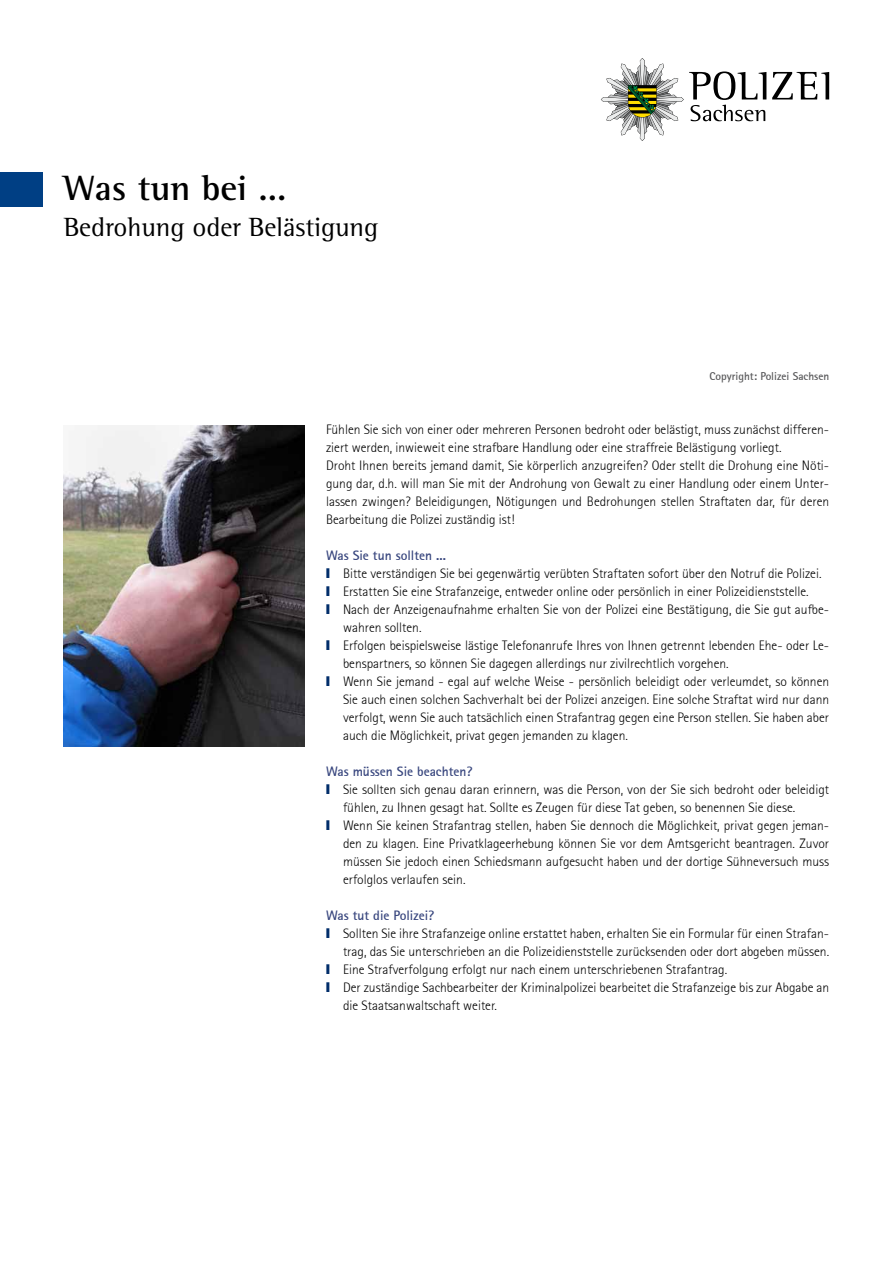
<style>
.page{position:relative;width:893px;height:1263px;background:#fff}
.page>*{position:absolute;margin:0;border:0;box-sizing:border-box;transform-origin:0 0}
.t1{font:700 36px "Rotis Semi Serif Pro";color:#000}
.t2{font:27px "Rotis Semi Serif Pro";color:#000}
.t3{font:300 13.5px/18px "Rotis Sans Serif";color:#000}
.t4{font:700 13.5px "Rotis Sans Serif";color:#38467e}
.t5{font:700 11.25px "Rotis Sans Serif";color:#58585a}
.s1{font-family:"Arial Unicode MS";font-weight:400;color:#002d6a}
</style>
<div class="page">
<div style="left:0;top:173px;width:43px;height:34px;background:#003f84"></div>
<svg style="left:601px;top:58px;width:228px;height:83px"></svg>
<img style="left:64px;top:425px;width:241px;height:321px">
<h1 class="t1" style="left:64px;top:166px;width:224px">Was tun bei ...</h1>
<h2 class="t2" style="left:64px;top:211px;width:316px">Bedrohung oder Belästigung</h2>
<p class="t5" style="left:709px;top:369px;width:121px">Copyright: Polizei Sachsen</p>
<p class="t3" style="left:326px;top:421px;width:505px">Fühlen Sie sich von einer oder mehreren Personen bedroht oder belästigt, muss zunächst differen&shy;ziert werden, inwieweit eine strafbare Handlung oder eine straffreie Belästigung vorliegt.<br>Droht Ihnen bereits jemand damit, Sie körperlich anzugreifen? Oder stellt die Drohung eine Nöti&shy;gung dar, d.h. will man Sie mit der Androhung von Gewalt zu einer Handlung oder einem Unter&shy;lassen zwingen? Beleidigungen, Nötigungen und Bedrohungen stellen Straftaten dar, für deren Bearbeitung die Polizei zuständig ist!</p>
<p class="t4" style="left:326px;top:547px;width:121px">Was Sie tun sollten ...</p>
<p class="t3" style="left:326px;top:565px;width:497px"><span class="s1">❙</span> Bitte verständigen Sie bei gegenwärtig verübten Straftaten sofort über den Notruf die Polizei.</p>
<p class="t3" style="left:326px;top:583px;width:484px"><span class="s1">❙</span> Erstatten Sie eine Strafanzeige, entweder online oder persönlich in einer Polizeidienststelle.</p>
<p class="t3" style="left:326px;top:601px;width:505px"><span class="s1">❙</span> Nach der Anzeigenaufnahme erhalten Sie von der Polizei eine Bestätigung, die Sie gut aufbe-</p>
<p class="t3" style="left:343px;top:619px;width:80px">wahren sollten.</p>
<p class="t3" style="left:326px;top:637px;width:505px"><span class="s1">❙</span> Erfolgen beispielsweise lästige Telefonanrufe Ihres von Ihnen getrennt lebenden Ehe- oder Le-</p>
<p class="t3" style="left:343px;top:655px;width:387px">benspartners, so können Sie dagegen allerdings nur zivilrechtlich vorgehen.</p>
<p class="t3" style="left:326px;top:673px;width:505px"><span class="s1">❙</span> Wenn Sie jemand - egal auf welche Weise - persönlich beleidigt oder verleumdet, so können</p>
<p class="t3" style="left:343px;top:691px;width:488px">Sie auch einen solchen Sachverhalt bei der Polizei anzeigen. Eine solche Straftat wird nur dann</p>
<p class="t3" style="left:343px;top:709px;width:488px">verfolgt, wenn Sie auch tatsächlich einen Strafantrag gegen eine Person stellen. Sie haben aber</p>
<p class="t3" style="left:343px;top:727px;width:286px">auch die Möglichkeit, privat gegen jemanden zu klagen.</p>
<p class="t4" style="left:326px;top:763px;width:148px">Was müssen Sie beachten?</p>
<p class="t3" style="left:326px;top:781px;width:505px"><span class="s1">❙</span> Sie sollten sich genau daran erinnern, was die Person, von der Sie sich bedroht oder beleidigt</p>
<p class="t3" style="left:343px;top:799px;width:454px">fühlen, zu Ihnen gesagt hat. Sollte es Zeugen für diese Tat geben, so benennen Sie diese.</p>
<p class="t3" style="left:326px;top:817px;width:505px"><span class="s1">❙</span> Wenn Sie keinen Strafantrag stellen, haben Sie dennoch die Möglichkeit, privat gegen jeman-</p>
<p class="t3" style="left:343px;top:835px;width:488px">den zu klagen. Eine Privatklageerhebung können Sie vor dem Amtsgericht beantragen. Zuvor</p>
<p class="t3" style="left:343px;top:853px;width:488px">müssen Sie jedoch einen Schiedsmann aufgesucht haben und der dortige Sühneversuch muss</p>
<p class="t3" style="left:343px;top:871px;width:124px">erfolglos verlaufen sein.</p>
<p class="t4" style="left:326px;top:907px;width:110px">Was tut die Polizei?</p>
<p class="t3" style="left:326px;top:925px;width:505px"><span class="s1">❙</span> Sollten Sie ihre Strafanzeige online erstattet haben, erhalten Sie ein Formular für einen Strafan-</p>
<p class="t3" style="left:343px;top:943px;width:488px">trag, das Sie unterschrieben an die Polizeidienststelle zurücksenden oder dort abgeben müssen.</p>
<p class="t3" style="left:326px;top:961px;width:403px"><span class="s1">❙</span> Eine Strafverfolgung erfolgt nur nach einem unterschriebenen Strafantrag.</p>
<p class="t3" style="left:326px;top:979px;width:505px"><span class="s1">❙</span> Der zuständige Sachbearbeiter der Kriminalpolizei bearbeitet die Strafanzeige bis zur Abgabe an</p>
<p class="t3" style="left:343px;top:997px;width:155px">die Staatsanwaltschaft weiter.</p>
</div>
